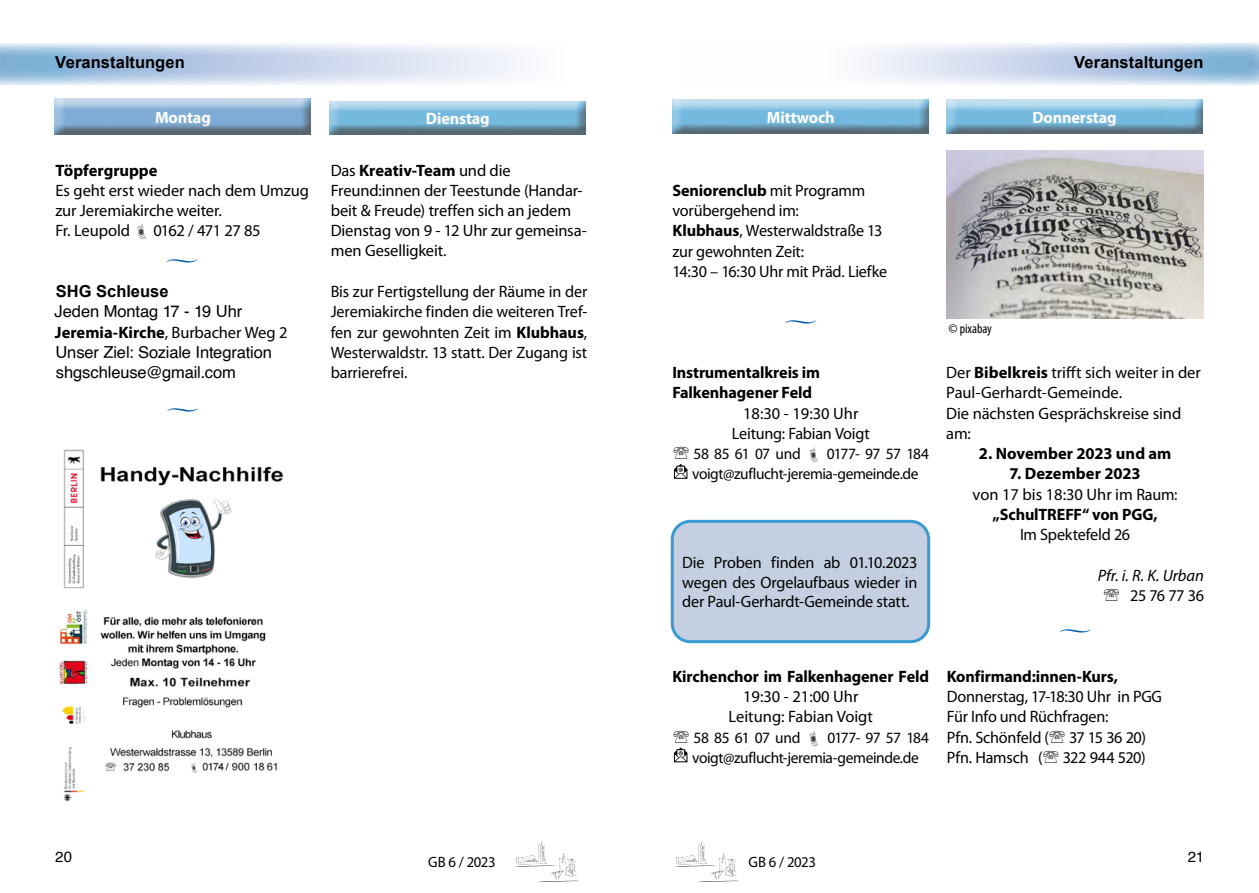
<style>
.page{position:relative;width:1259px;height:893px;background:#fff}
.page>*{position:absolute;margin:0;border:0;box-sizing:border-box;transform-origin:0 0}
.t1{font:21px "Arno Pro";color:#005ba9}
.t2{font:16.5px/20.2px "Myriad Pro";letter-spacing:-.01em;color:#000}
.t3{font:700 16.5px/20.2px "Myriad Pro";letter-spacing:-.005em;color:#000}
.t4{font:16.5px/20.2px "Helvetica";letter-spacing:-.01em;color:#000}
.t5{font:700 16.5px "Arial";letter-spacing:.005em;color:#000}
.t6{font:700 16.5px "Myriad Pro";letter-spacing:-.005em;color:#fff}
.t7{font:italic 16.5px "Myriad Pro";letter-spacing:-.005em;color:#000}
.t8{font:16.5px "Myriad Pro";letter-spacing:-.04em;color:#000}
.t9{font:15.75px/20.2px "Myriad Pro";letter-spacing:-.025em;color:#000}
.t10{font:15px "Myriad Pro";letter-spacing:-.02em;color:#000}
.t11{font:15px "Helvetica";color:#000}
.t12{font:condensed 13.5px "Myriad Pro";color:#000}
.s1{font-weight:700}
.s2{font-weight:400}
</style>
<div class="page">
<svg style="left:515px;top:842px;width:64px;height:40px"></svg>
<svg style="left:675px;top:842px;width:64px;height:40px"></svg>
<svg style="left:862px;top:43px;width:397px;height:42px;background:#cad9ed"></svg>
<svg style="left:0;top:43px;width:518px;height:42px"></svg>
<div style="left:48px;top:92px;width:274px;height:45px;background:#000;opacity:.75"></div>
<div style="left:318px;top:90px;width:277px;height:47px;background:#fff"></div>
<div style="left:323px;top:94px;width:274px;height:43px;background:#000;opacity:.75"></div>
<div style="left:666px;top:92px;width:274px;height:44px;background:#000;opacity:.75"></div>
<div style="left:935px;top:90px;width:276px;height:46px;background:#fff"></div>
<div style="left:940px;top:93px;width:274px;height:43px;background:#000;opacity:.75"></div>
<img style="left:946px;top:151px;width:258px;height:167px">
<div style="left:672px;top:521px;width:256px;height:121px;background:#c4d0e1;border-radius:18px"></div>
<div style="left:671px;top:520px;width:259px;height:123px;border:3px solid #399bd1;border-radius:18px"></div>
<img style="left:59px;top:449px;width:225px;height:353px">
<svg style="left:674px;top:464px;width:14px;height:15px"></svg>
<svg style="left:674px;top:747px;width:14px;height:15px"></svg>
<p class="t5" style="left:55px;top:50px;width:131px">Veranstaltungen</p>
<p class="t6" style="left:155px;top:107px;width:57px">Montag</p>
<p class="t6" style="left:426px;top:108px;width:65px">Dienstag</p>
<p class="t3" style="left:55px;top:159px;width:104px">Töpfergruppe</p>
<p class="t2" style="left:55px;top:180px;width:255px">Es geht erst wieder nach dem Umzug zur Jeremiakirche weiter.<br>Fr. Leupold</p>
<p class="t2" style="left:331px;top:160px;width:258px">Das <span class="s1">Kreativ-Team</span> und die<br>Freund:innen der Teestunde (Handar&shy;beit &amp; Freude) treffen sich an jedem<br>Dienstag von 9 - 12 Uhr zur gemeinsa&shy;men Geselligkeit.</p>
<p class="t2" style="left:331px;top:281px;width:258px;text-align:justify">Bis zur Fertigstellung der Räume in der Jeremiakirche finden die weiteren Tref&shy;fen zur gewohnten Zeit im <span class="s1">Klubhaus</span>, Westerwaldstr. 13 statt. Der Zugang ist barrierefrei.</p>
<p class="t8" style="left:153px;top:221px;width:109px">0162 / 471 27 85</p>
<p class="t1" style="left:166px;top:248px;width:33px">•</p>
<p class="t5" style="left:56px;top:280px;width:114px">SHG Schleuse</p>
<p class="t4" style="left:55px;top:302px;width:189px">Jeden Montag 17 - 19 Uhr</p>
<p class="t3" style="left:55px;top:321px;width:234px">Jeremia-Kirche<span class="s2">, Burbacher Weg 2</span></p>
<p class="t4" style="left:56px;top:342px;width:218px">Unser Ziel: Soziale Integration shgschleuse@gmail.com</p>
<p class="t1" style="left:167px;top:396px;width:33px">•</p>
<p class="t5" style="left:1074px;top:50px;width:131px">Veranstaltungen</p>
<p class="t6" style="left:767px;top:107px;width:69px">Mittwoch</p>
<p class="t6" style="left:1032px;top:107px;width:86px">Donnerstag</p>
<p class="t2" style="left:672px;top:180px;width:216px"><span class="s1">Seniorenclub</span> mit Programm vorübergehend im:<br><span class="s1">Klubhaus</span>, Westerwaldstraße 13 zur gewohnten Zeit:<br>14:30 – 16:30 Uhr mit Präd. Liefke</p>
<p class="t1" style="left:785px;top:308px;width:33px">•</p>
<p class="t3" style="left:672px;top:362px;width:149px">Instrumentalkreis im<br>Falkenhagener Feld</p>
<p class="t2" style="left:732px;top:403px;width:139px;text-align:center">18:30 - 19:30 Uhr<br>Leitung: Fabian Voigt</p>
<p class="t9" style="left:693px;top:443px;width:109px">58 85 61 07 und</p>
<p class="t9" style="left:692px;top:443px;width:238px;text-indent:135px">0177- 97 57 184 voigt@zuflucht-jeremia-gemeinde.de</p>
<p class="t2" style="left:682px;top:553px;width:236px;line-height:19.5px;text-align:justify">Die Proben finden ab 01.10.2023 wegen des Orgelaufbaus wieder in der Paul-Gerhardt-Gemeinde statt.</p>
<p class="t3" style="left:672px;top:666px;width:258px">Kirchenchor im Falkenhagener Feld</p>
<p class="t2" style="left:728px;top:686px;width:146px;text-align:center">19:30 - 21:00 Uhr<br>Leitung: Fabian Voigt</p>
<p class="t9" style="left:693px;top:727px;width:108px">58 85 61 07 und</p>
<p class="t9" style="left:692px;top:727px;width:238px;text-indent:135px">0177- 97 57 184 voigt@zuflucht-jeremia-gemeinde.de</p>
<p class="t12" style="left:948px;top:321px;width:45px">© pixabay</p>
<p class="t2" style="left:946px;top:362px;width:256px">Der <span class="s1">Bibelkreis</span> trifft sich weiter in der<br>Paul-Gerhardt-Gemeinde.<br>Die nächsten Gesprächskreise sind am:</p>
<p class="t3" style="left:978px;top:443px;width:194px">2. November 2023 und am</p>
<p class="t3" style="left:1009px;top:463px;width:132px">7. Dezember 2023</p>
<p class="t2" style="left:972px;top:484px;width:206px">von 17 bis 18:30 Uhr im Raum:</p>
<p class="t3" style="left:992px;top:504px;width:167px">„SchulTREFF“ von PGG,</p>
<p class="t2" style="left:1020px;top:524px;width:112px">Im Spektefeld 26</p>
<p class="t7" style="left:1097px;top:565px;width:108px">Pfr. i. R. K. Urban</p>
<p class="t2" style="left:1130px;top:585px;width:75px">25 76 77 36</p>
<p class="t1" style="left:1059px;top:617px;width:33px">•</p>
<p class="t3" style="left:947px;top:666px;width:173px">Konfirmand:innen-Kurs,</p>
<p class="t2" style="left:947px;top:686px;width:217px">Donnerstag, 17-18:30 Uhr in PGG<br>Für Info und Rüchfragen:<br>Pfn. Schönfeld ( 37 15 36 20)<br>Pfn. Hamsch ( 322 944 520)</p>
<p class="t11" style="left:55px;top:845px;width:18px">20</p>
<p class="t11" style="left:1187px;top:845px;width:18px">21</p>
<p class="t10" style="left:428px;top:853px;width:69px">GB 6 / 2023</p>
<p class="t10" style="left:748px;top:853px;width:69px">GB 6 / 2023</p>
</div>
